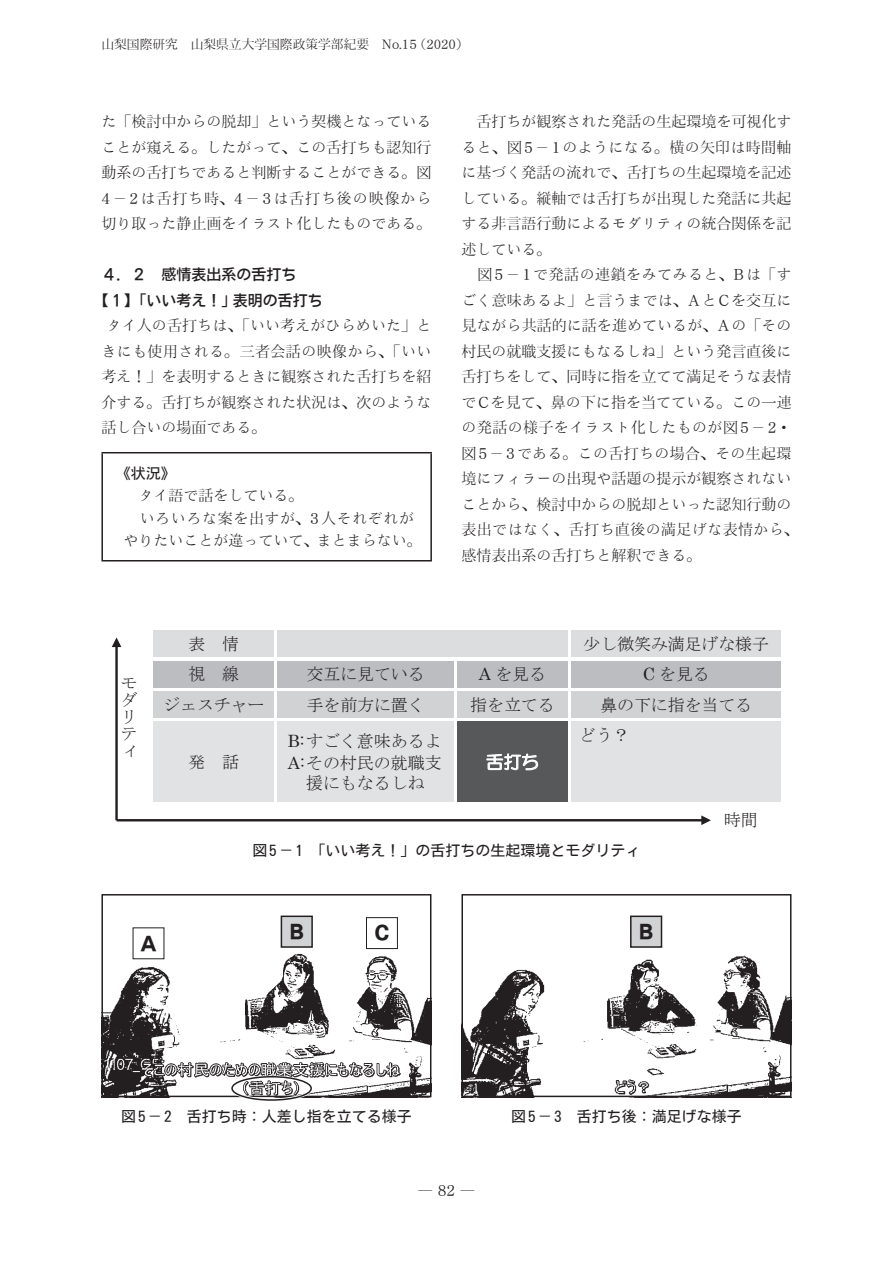
<style>
.page{position:relative;width:893px;height:1263px;background:#fff}
.page>*{position:absolute;margin:0;border:0;box-sizing:border-box;transform-origin:0 0}
.t1{font:19.5px "Motoya Cedar W6 90 msp RKSJ H";color:#231f20}
.t2{font:17.7px "HG Maru Gothic MPRO";color:#fff}
.t3{font:16.95px/17px "MS Mincho";color:#231f20}
.t4{font:15px/25.5px "Motoya Mincho W2 90 msp RKSJ H";color:#231f20;text-align:justify}
.t5{font:15px "Motoya Ex Cedar W3 90 msp RKSJ H";color:#231f20}
.t6{font:15px/25.5px "Motoya Cedar W4 90 msp RKSJ H";color:#231f20}
.t7{font:15px "Motoya Mincho W2 90 msp RKSJ H";letter-spacing:.04em;color:#231f20}
.t8{font:12.75px "Motoya Mincho W2 90 msp RKSJ H";color:#231f20}
.s1{font-family:"Mt Century Old"}
.s2{font-family:"Mn C4 M75"}
.s3{font-family:"Century"}
</style>
<div class="page">
<hr style="left:101px;top:452px;width:331px;height:1px;background:#231f20">
<hr style="left:101px;top:453px;width:2px;height:107px;background:#231f20">
<hr style="left:430px;top:453px;width:2px;height:107px;background:#231f20">
<hr style="left:101px;top:560px;width:331px;height:1px;background:#231f20">
<div style="left:153px;top:630px;width:121px;height:27px;background:#dcdddf"></div>
<div style="left:278px;top:630px;width:290px;height:27px;background:#dcdddf"></div>
<div style="left:571px;top:630px;width:210px;height:27px;background:#dcdddf"></div>
<div style="left:153px;top:660px;width:121px;height:27px;background:#bcbdc0"></div>
<div style="left:278px;top:660px;width:176px;height:27px;background:#bcbdc0"></div>
<div style="left:457px;top:660px;width:111px;height:27px;background:#bcbdc0"></div>
<div style="left:571px;top:660px;width:210px;height:27px;background:#bcbdc0"></div>
<div style="left:153px;top:691px;width:121px;height:27px;background:#d1d2d4"></div>
<div style="left:278px;top:691px;width:176px;height:27px;background:#d1d2d4"></div>
<div style="left:457px;top:691px;width:111px;height:27px;background:#d1d2d4"></div>
<div style="left:571px;top:691px;width:210px;height:27px;background:#d1d2d4"></div>
<div style="left:153px;top:722px;width:121px;height:80px;background:#e1e2e4"></div>
<div style="left:278px;top:722px;width:176px;height:80px;background:#e1e2e4"></div>
<div style="left:457px;top:722px;width:111px;height:80px;background:#57585a"></div>
<div style="left:571px;top:722px;width:210px;height:80px;background:#e1e2e4"></div>
<hr style="left:117px;top:819px;width:586px;height:2px;background:#231f20">
<svg style="left:701px;top:815px;width:10px;height:10px"></svg>
<hr style="left:115px;top:645px;width:3px;height:175px;background:#231f20">
<svg style="left:112px;top:637px;width:9px;height:10px"></svg>
<svg style="left:486px;top:753px;width:52px;height:17px"></svg>
<img style="left:104px;top:915px;width:324px;height:179px">
<div style="left:101px;top:894px;width:330px;height:203px;border:2px solid #231f20"></div>
<img style="left:464px;top:915px;width:324px;height:179px">
<div style="left:461px;top:894px;width:330px;height:203px;border:2px solid #231f20"></div>
<div style="left:133px;top:928px;width:31px;height:31px;background:#fff"></div>
<div style="left:366px;top:918px;width:31px;height:30px;background:#fff"></div>
<div style="left:366px;top:917px;width:32px;height:32px;border:1px solid #231f20"></div>
<div style="left:281px;top:916px;width:31px;height:31px;background:#d1d2d4"></div>
<div style="left:281px;top:915px;width:32px;height:33px;border:2px solid #231f20"></div>
<div style="left:631px;top:916px;width:30px;height:31px;background:#d1d2d4"></div>
<div style="left:630px;top:915px;width:32px;height:33px;border:2px solid #231f20"></div>
<div style="left:230px;top:1075px;width:83px;height:26px;border:3px solid #fff;border-radius:50%"></div>
<div style="left:231px;top:1076px;width:81px;height:25px;border:2px solid #231f20;border-radius:50%"></div>
<p class="t8" style="left:101px;top:38px;width:369px">山梨国際研究 山梨県立大学国際政策学部紀要 <span class="s1">No.15</span>（<span class="s1">2020</span>）</p>
<p class="t4" style="left:101px;top:109px;width:332px">た「検討中からの脱却」という契機となっていることが窺える。したがって、この舌打ちも認知行動系の舌打ちであると判断することができる。図<span class="s1">4</span>－<span class="s1">2</span>は舌打ち時、<span class="s1">4</span>－<span class="s1">3</span>は舌打ち後の映像から切り取った静止画をイラスト化したものである。</p>
<p class="t6" style="left:94px;top:262px;width:230px;text-indent:9px"><span class="s2">4</span>．<span class="s2">2</span> 感情表出系の舌打ち【<span class="s2">1</span>】「いい考え！」表明の舌打ち</p>
<p class="t4" style="left:101px;top:313px;width:332px;text-indent:5px">タイ人の舌打ちは、「いい考えがひらめいた」ときにも使用される。三者会話の映像から、「いい考え！」を表明するときに観察された舌打ちを紹介する。舌打ちが観察された状況は、次のような話し合いの場面である。</p>
<p class="t5" style="left:116px;top:465px;width:61px">《状況》</p>
<p class="t4" style="left:138px;top:483px;width:167px">タイ語で話をしている。</p>
<p class="t7" style="left:140px;top:510px;width:276px">いろいろな案を出すが、<span class="s1">3</span>人それぞれが</p>
<p class="t4" style="left:123px;top:528px;width:300px">やりたいことが違っていて、まとまらない。</p>
<p class="t4" style="left:461px;top:109px;width:332px;text-indent:15px">舌打ちが観察された発話の生起環境を可視化すると、図<span class="s1">5</span>－<span class="s1">1</span>のようになる。横の矢印は時間軸に基づく発話の流れで、舌打ちの生起環境を記述している。縦軸では舌打ちが出現した発話に共起する非言語行動によるモダリティの統合関係を記述している。</p>
<p class="t4" style="left:461px;top:262px;width:339px;text-align:left;text-indent:16px">図<span class="s1">5</span>－<span class="s1">1</span>で発話の連鎖をみてみると、<span class="s1">B</span>は「すごく意味あるよ」と言うまでは、<span class="s1">A</span>と<span class="s1">C</span>を交互に見ながら共話的に話を進めているが、<span class="s1">A</span>の「その村民の就職支援にもなるしね」という発言直後に舌打ちをして、同時に指を立てて満足そうな表情で<span class="s1">C</span>を見て、鼻の下に指を当てている。この一連の発話の様子をイラスト化したものが図<span class="s1">5</span>－<span class="s1">2</span>・図<span class="s1">5</span>－<span class="s1">3</span>である。この舌打ちの場合、その生起環境にフィラーの出現や話題の提示が観察されないことから、検討中からの脱却といった認知行動の表出ではなく、舌打ち直後の満足げな表情から、感情表出系の舌打ちと解釈できる。</p>
<p class="t3" style="left:121px;top:674px;width:18px">モダリティ</p>
<p class="t3" style="left:188px;top:635px;width:52px">表 情</p>
<p class="t3" style="left:583px;top:635px;width:187px">少し微笑み満足げな様子</p>
<p class="t3" style="left:188px;top:665px;width:52px">視 線</p>
<p class="t3" style="left:307px;top:665px;width:120px">交互に見ている</p>
<p class="t3" style="left:479px;top:665px;width:69px"><span class="s3">A</span> を見る</p>
<p class="t3" style="left:643px;top:665px;width:69px"><span class="s3">C</span> を見る</p>
<p class="t3" style="left:163px;top:696px;width:103px">ジェスチャー</p>
<p class="t3" style="left:306px;top:696px;width:120px">手を前方に置く</p>
<p class="t3" style="left:470px;top:696px;width:86px">指を立てる</p>
<p class="t3" style="left:600px;top:696px;width:153px">鼻の下に指を当てる</p>
<p class="t3" style="left:188px;top:753px;width:52px">発 話</p>
<p class="t3" style="left:288px;top:732px;width:155px"><span class="s3">B:</span>すごく意味あるよ</p>
<p class="t3" style="left:288px;top:753px;width:155px;line-height:20.4px;text-align:center"><span class="s3">A:</span>その村民の就職支援にもなるしね</p>
<p class="t2" style="left:486px;top:753px;width:55px">舌打ち</p>
<p class="t3" style="left:579px;top:726px;width:52px">どう？</p>
<p class="t5" style="left:252px;top:843px;width:390px">図 5－ 1　「いい考え！」の舌打ちの生起環境とモダリティ</p>
<p class="t3" style="left:724px;top:812px;width:35px">時間</p>
<h1 class="t1" style="left:140px;top:933px;width:18px">A</h1>
<h1 class="t1" style="left:290px;top:922px;width:16px">B</h1>
<h1 class="t1" style="left:375px;top:923px;width:16px">C</h1>
<h1 class="t1" style="left:639px;top:922px;width:16px">B</h1>
<p class="t5" style="left:121px;top:1108px;width:292px">図 5－ 2　舌打ち時：人差し指を立てる様子</p>
<p class="t5" style="left:511px;top:1108px;width:232px">図 5－ 3　舌打ち後：満足げな様子</p>
<p class="t4" style="left:418px;top:1178px;width:59px">―<span class="s1">82</span>―</p>
</div>
